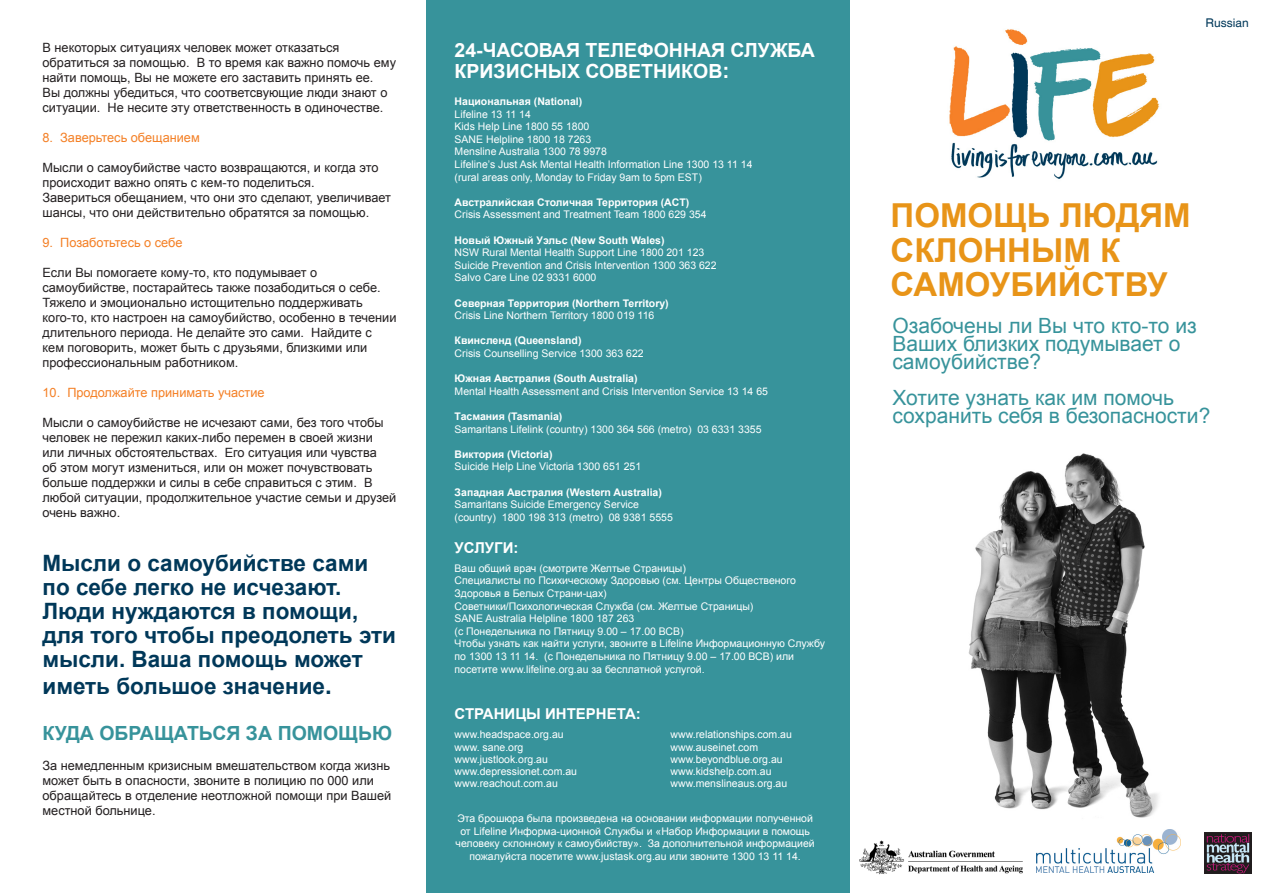
<style>
.page{position:relative;width:1263px;height:893px;background:#fff}
.page>*{position:absolute;margin:0;border:0;box-sizing:border-box;transform-origin:0 0}
.t1{font:700 33px/34.5px "Arial";color:#e89418}
.t2{font:700 22.5px/24px "Arial";color:#003859}
.t3{font:21px/18px "Arial";color:#37939b}
.t4{font:700 19.5px/21px "Arial";color:#fff}
.t5{font:700 19.5px "Arial";color:#37939b}
.t6{font:700 15px "Arial";color:#fff}
.t7{font:12.75px/15px "Arial";color:#231f20}
.t8{font:12.75px "Arial";color:#f48026}
.t9{font:12px "Helvetica";color:#003859}
.t10{font:10.5px/12.6px "Arial";color:#fff}
.t11{font:700 10.5px "Arial";color:#fff}
.s1{font-size:24px}
.s2{font-size:21px}
</style>
<div class="page">
<img style="left:968px;top:453px;width:190px;height:365px">
<img style="left:949px;top:29px;width:211px;height:150px">
<img style="left:1036px;top:829px;width:145px;height:43px">
<img style="left:1204px;top:833px;width:47px;height:41px">
<img style="left:859px;top:840px;width:164px;height:35px">
<div style="left:426px;top:0;width:424px;height:893px;background:#37939b"></div>
<p class="t7" style="left:43px;top:40px;width:355px">В некоторых ситуациях человек может отказаться обратиться за помощью. В то время как важно помочь ему найти помощь, Вы не можете его заставить принять ее.<br>Вы должны убедиться, что соответсвующие люди знают о ситуации. Не несите эту ответственность в одиночестве.</p>
<p class="t8" style="left:43px;top:129px;width:159px">8. Заверьтесь обещанием</p>
<p class="t7" style="left:43px;top:160px;width:338px">Мысли о самоубийстве часто возвращаются, и когда это происходит важно опять с кем-то поделиться.</p>
<p class="t7" style="left:43px;top:190px;width:350px">Завериться обещанием, что они это сделают, увеличивает шансы, что они действительно обратятся за помощью.</p>
<p class="t8" style="left:43px;top:234px;width:141px">9. Позаботьтесь о себе</p>
<p class="t7" style="left:43px;top:265px;width:355px">Если Вы помогаете кому-то, кто подумывает о самоубийстве, постарайтесь также позабодиться о себе.<br>Тяжело и эмоционально истощительно поддерживать кого-то, кто настроен на самоубийство, особенно в течении длительного периода. Не делайте это сами. Найдите с кем поговорить, может быть с друзьями, близкими или профессиональным работником.</p>
<p class="t8" style="left:43px;top:384px;width:224px">10. Продолжайте принимать участие</p>
<p class="t7" style="left:43px;top:415px;width:355px">Мысли о самоубийстве не исчезают сами, без того чтобы человек не пережил каких-либо перемен в своей жизни или личных обстоятельствах. Его ситуация или чувства<br>об этом могут измениться, или он может почувствовать больше поддержки и силы в себе справиться с этим. В любой ситуации, продолжительное участие семьи и друзей очень важно.</p>
<p class="t2" style="left:43px;top:552px;width:327px">Мысли о самоубийстве сами по себе легко не исчезают.</p>
<p class="t2" style="left:43px;top:600px;width:355px">Люди нуждаются в помощи, для того чтобы преодолеть эти мысли. Ваша помощь может</p>
<p class="t2" style="left:43px;top:675px;width:291px">иметь большое значение<span class="s1">.</span></p>
<p class="t5" style="left:43px;top:721px;width:351px">КУДА ОБРАЩАТЬСЯ ЗА ПОМОЩЬЮ</p>
<p class="t7" style="left:43px;top:758px;width:350px">За немедленным кризисным вмешательством когда жизнь может быть в опасности, звоните в полицию по 000 или обращайтесь в отделение неотложной помощи при Вашей местной больнице.</p>
<p class="t4" style="left:455px;top:40px;width:362px">24-ЧАСОВАЯ ТЕЛЕФОННАЯ СЛУЖБА<br>КРИЗИСНЫХ СОВЕТНИКОВ<span class="s2">:</span></p>
<p class="t11" style="left:455px;top:94px;width:129px">Национальная (National)</p>
<p class="t10" style="left:455px;top:108px;width:78px">Lifeline 13 11 14</p>
<p class="t10" style="left:455px;top:120px;width:136px">Kids Help Line 1800 55 1800</p>
<p class="t10" style="left:455px;top:133px;width:138px">SANE Helpline 1800 18 7263</p>
<p class="t10" style="left:455px;top:146px;width:154px">Mensline Australia 1300 78 9978</p>
<p class="t10" style="left:455px;top:158px;width:299px">Lifeline’s Just Ask Mental Health Information Line 1300 13 11 14</p>
<p class="t10" style="left:455px;top:171px;width:249px">(rural areas only, Monday to Friday 9am to 5pm EST)</p>
<p class="t11" style="left:455px;top:195px;width:236px">Австралийская Столичная Территория (ACT)</p>
<p class="t10" style="left:455px;top:209px;width:253px">Crisis Assessment and Treatment Team 1800 629 354</p>
<p class="t11" style="left:455px;top:233px;width:211px">Новый Южный Уэльс (New South Wales)</p>
<p class="t10" style="left:455px;top:246px;width:251px">NSW Rural Mental Health Support Line 1800 201 123</p>
<p class="t10" style="left:455px;top:259px;width:264px">Suicide Prevention and Crisis Intervention 1300 363 622</p>
<p class="t10" style="left:455px;top:272px;width:143px">Salvo Care Line 02 9331 6000</p>
<p class="t11" style="left:455px;top:296px;width:216px">Северная Территория (Northern Territory)</p>
<p class="t10" style="left:455px;top:309px;width:201px">Crisis Line Northern Territory 1800 019 116</p>
<p class="t11" style="left:455px;top:334px;width:128px">Квинсленд (Queensland)</p>
<p class="t10" style="left:455px;top:347px;width:191px">Crisis Counselling Service 1300 363 622</p>
<p class="t11" style="left:455px;top:372px;width:184px">Южная Австралия (South Australia)</p>
<p class="t10" style="left:455px;top:385px;width:315px">Mental Health Assessment and Crisis Intervention Service 13 14 65</p>
<p class="t11" style="left:455px;top:409px;width:109px">Тасмания (Tasmania)</p>
<p class="t10" style="left:455px;top:423px;width:308px">Samaritans Lifelink (country) 1300 364 566 (metro) 03 6331 3355</p>
<p class="t11" style="left:455px;top:447px;width:99px">Виктория (Victoria)</p>
<p class="t10" style="left:455px;top:461px;width:188px">Suicide Help Line Victoria 1300 651 251</p>
<p class="t11" style="left:455px;top:485px;width:209px">Западная Австралия (Western Australia)</p>
<p class="t10" style="left:455px;top:498px;width:186px">Samaritans Suicide Emergency Service</p>
<p class="t10" style="left:455px;top:511px;width:220px">(country) 1800 198 313 (metro) 08 9381 5555</p>
<p class="t6" style="left:455px;top:538px;width:65px">УСЛУГИ:</p>
<p class="t10" style="left:455px;top:562px;width:233px">Ваш общий врач (смотрите Желтые Страницы)</p>
<p class="t10" style="left:455px;top:575px;width:343px">Специалисты по Психическому Здоровью (см. Центры Общественого<br>Здоровья в Белых Страни-цах)</p>
<p class="t10" style="left:455px;top:600px;width:300px">Советники/Психологическая Служба (см. Желтые Страницы)</p>
<p class="t10" style="left:455px;top:612px;width:181px">SANE Australia Helpline 1800 187 263</p>
<p class="t10" style="left:455px;top:625px;width:231px">(с Понедельникa по Пятницу 9.00 – 17.00 ВСВ)</p>
<p class="t10" style="left:455px;top:638px;width:372px">Чтобы узнать как найти услуги, звоните в Lifeline Информационную Службу по 1300 13 11 14. (с Понедельникa по Пятницу 9.00 – 17.00 ВСВ) или посетите www.lifeline.org.au за бесплатной услугой.</p>
<p class="t6" style="left:455px;top:704px;width:188px">СТРАНИЦЫ ИНТЕРНЕТА:</p>
<p class="t10" style="left:455px;top:728px;width:111px">www.headspace.org.au</p>
<p class="t10" style="left:671px;top:728px;width:123px">www.relationships.com.au</p>
<p class="t10" style="left:455px;top:741px;width:70px">www. sane.org</p>
<p class="t10" style="left:671px;top:741px;width:89px">www.auseinet.com</p>
<p class="t10" style="left:455px;top:753px;width:95px">www.justlook.org.au</p>
<p class="t10" style="left:671px;top:753px;width:114px">www.beyondblue.org.au</p>
<p class="t10" style="left:455px;top:765px;width:124px">www.depressionet.com.au</p>
<p class="t10" style="left:671px;top:765px;width:102px">www.kidshelp.com.au</p>
<p class="t10" style="left:455px;top:777px;width:105px">www.reachout.com.au</p>
<p class="t10" style="left:671px;top:777px;width:118px">www.menslineaus.org.au</p>
<p class="t10" style="left:456px;top:812px;width:361px;text-align:center">Эта брошюра была произведена на основании информации полученной от Lifeline Информа-ционной Службы и «Набор Информации в помощь человеку склонному к самоубийству». За дополнительной информацией пожалуйста посетите www.justask.org.au или звоните 1300 13 11 14.</p>
<p class="t9" style="left:1205px;top:15px;width:45px">Russian</p>
<p class="t1" style="left:891px;top:200px;width:302px">ПОМОЩЬ ЛЮДЯМ<br>СКЛОННЫМ К<br>САМОУБИЙСТВУ</p>
<p class="t3" style="left:892px;top:317px;width:306px">Озабочены ли Вы что кто-то из<br>Ваших близких подумывает о самоубийстве?</p>
<p class="t3" style="left:892px;top:389px;width:319px">Хотите узнать как им помочь сохранить себя в безопасности?</p>
</div>
